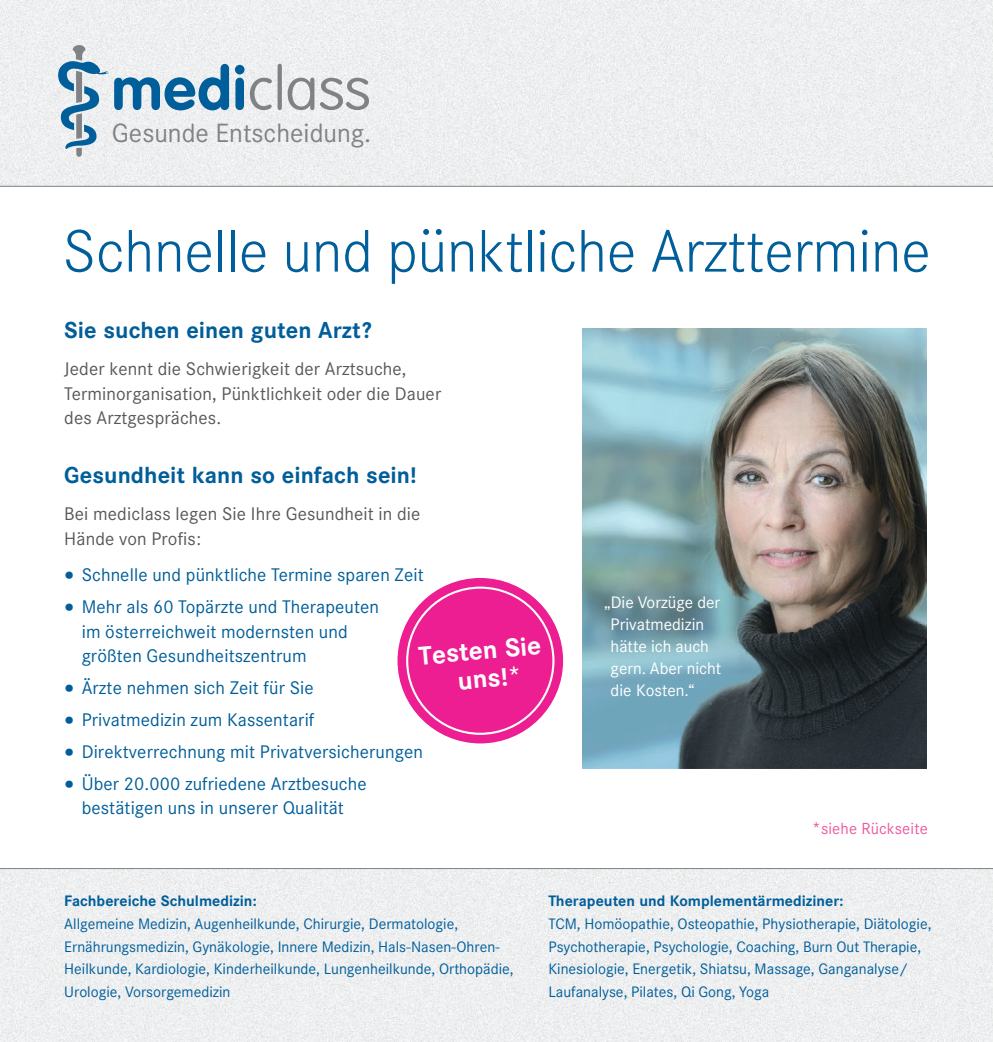
<style>
.page{position:relative;width:993px;height:1042px;background:#fff}
.page>*{position:absolute;margin:0;border:0;box-sizing:border-box;transform-origin:0 0}
.t1{font:300 58.62px "Corporate SBQ";letter-spacing:-.005em;color:#005e9a}
.t2{font:25.9px "Corporate SBQ";color:#808285}
.t3{font:700 25.55px/28px "Corporate SBQ";color:#fff;text-align:center}
.t4{font:700 22.75px "Corporate SBQ";color:#005e9a}
.t5{font:17.85px/24.5px "Corporate SBQ";letter-spacing:.005em;color:#005e9a}
.t6{font:17.85px/24.5px "Corporate SBQ";letter-spacing:.005em;color:#57585a}
.t7{font:16.28px/21.9px "Corporate SBQ";color:#fff}
.t8{font:15.75px "Corporate SBQ";letter-spacing:.005em;color:#ef59a1}
.t9{font:14.88px/22.8px "Corporate SBQ";color:#005e9a}
.t10{font:700 14.88px "Corporate SBQ";color:#005e9a}
.s1{font-size:30.62px}
.s2{font-size:26.25px}
.s3{font-size:17.32px}
</style>
<div class="page">
<img style="left:0;top:0;width:992px;height:186px">
<svg style="left:235px;top:65px;width:9px;height:45px"></svg>
<svg style="left:250px;top:64px;width:64px;height:46px"></svg>
<svg style="left:320px;top:78px;width:49px;height:32px"></svg>
<svg style="left:58px;top:45px;width:171px;height:112px"></svg>
<hr style="left:0;top:186px;width:992px;height:1px;background:#808285">
<img style="left:0;top:869px;width:992px;height:173px">
<hr style="left:0;top:868px;width:992px;height:1px;background:#808285">
<div style="left:397px;top:577px;width:166px;height:167px;background:#ed1e91;border-radius:50%"></div>
<img style="left:582px;top:329px;width:344px;height:439px">
<h2 class="t2" style="left:112px;top:117px;width:260px">Gesunde Entscheidung.</h2>
<h1 class="t1" style="left:63px;top:217px;width:869px">Schnelle und pünktliche Arzttermine</h1>
<h3 class="t4" style="left:64px;top:316px;width:308px">Sie suchen einen guten Arzt?</h3>
<p class="t6" style="left:64px;top:357px;width:378px">Jeder kennt die Schwierigkeit der Arztsuche,<br>Terminorganisation, Pünktlichkeit oder die Dauer des Arztgespräches.</p>
<h3 class="t4" style="left:64px;top:461px;width:354px">Gesundheit kann so einfach sein!</h3>
<p class="t6" style="left:64px;top:502px;width:357px">Bei mediclass legen Sie Ihre Gesundheit in die<br>Hände von Profis:</p>
<p class="t5" style="left:64px;top:563px;width:361px"><span class="s1">•</span> Schnelle und pünktliche Termine sparen Zeit</p>
<p class="t5" style="left:82px;top:595px;width:299px;text-indent:-17px"><span class="s1">•</span> Mehr als 60 Topärzte und Therapeuten im österreichweit modernsten und größten Gesundheitszentrum</p>
<p class="t5" style="left:64px;top:676px;width:251px"><span class="s1">•</span> Ärzte nehmen sich Zeit für Sie</p>
<p class="t5" style="left:64px;top:708px;width:251px"><span class="s1">•</span> Privatmedizin zum Kassentarif</p>
<p class="t5" style="left:64px;top:739px;width:360px"><span class="s1">•</span> Direktverrechnung mit Privatversicherungen</p>
<p class="t5" style="left:64px;top:771px;width:304px;text-align:center"><span class="s1">•</span> Über 20.000 zufriedene Arztbesuche bestätigen uns in unserer Qualität</p>
<h3 class="t3" style="left:417px;top:642px;width:124px;rotate:-5deg">Testen Sie uns!<span class="s2">*</span></h3>
<p class="t7" style="left:610px;top:592px;width:112px;text-indent:-7px">„Die Vorzüge der<br>Privatmedizin hätte ich auch gern. Aber nicht die Kosten.“</p>
<p class="t8" style="left:811px;top:819px;width:117px"><span class="s3">*</span>siehe Rückseite</p>
<p class="t10" style="left:64px;top:892px;width:194px">Fachbereiche Schulmedizin:</p>
<p class="t9" style="left:64px;top:912px;width:450px">Allgemeine Medizin, Augenheilkunde, Chirurgie, Dermatologie, Ernährungsmedizin, Gynäkologie, Innere Medizin, Hals-Nasen-Ohren-Heilkunde, Kardiologie, Kinderheilkunde, Lungenheilkunde, Orthopädie, Urologie, Vorsorgemedizin</p>
<p class="t10" style="left:548px;top:892px;width:296px">Therapeuten und Komplementärmediziner:</p>
<p class="t9" style="left:548px;top:912px;width:384px">TCM, Homöopathie, Osteopathie, Physiotherapie, Diätologie, Psychotherapie, Psychologie, Coaching, Burn Out Therapie, Kinesiologie, Energetik, Shiatsu, Massage, Ganganalyse/ Laufanalyse, Pilates, Qi Gong, Yoga</p>
</div>
